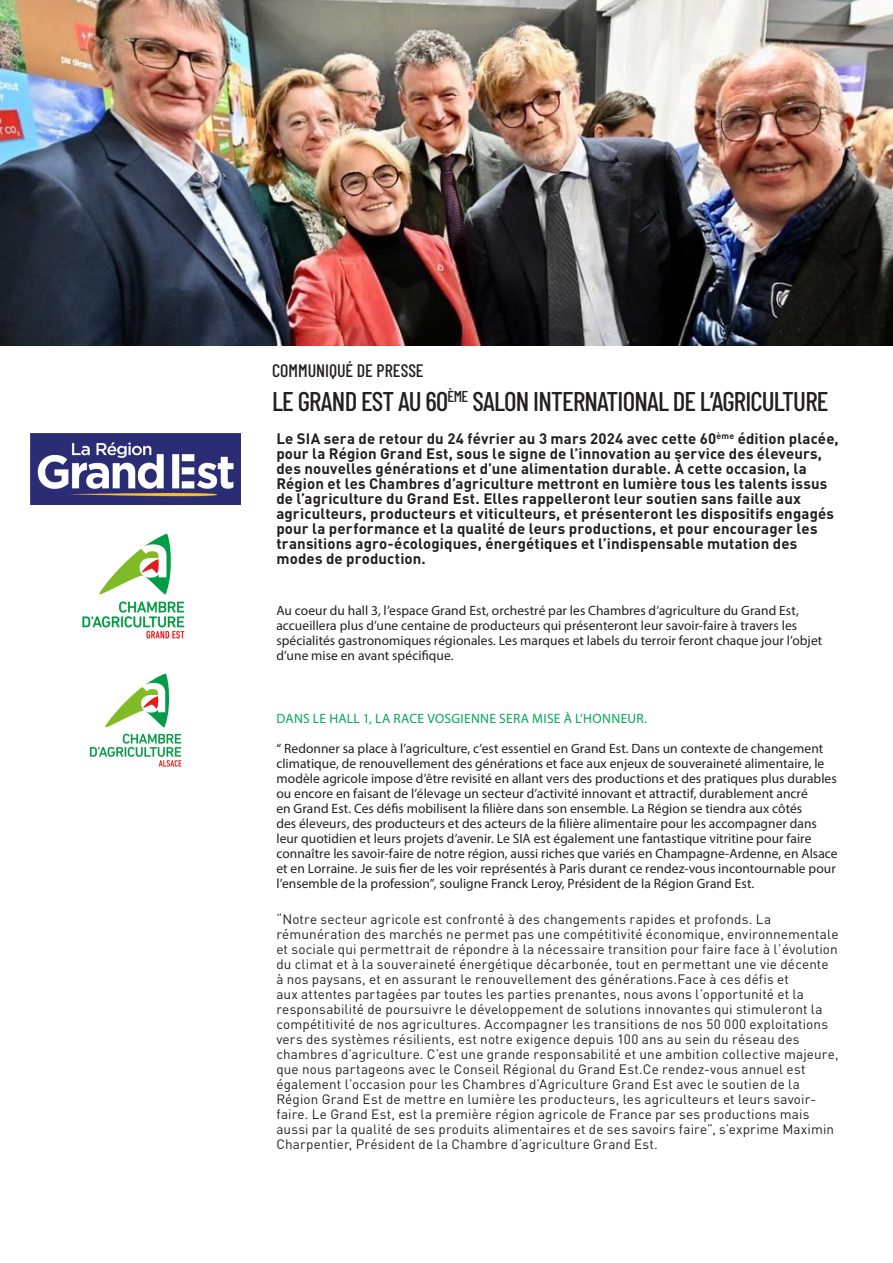
<style>
.page{position:relative;width:893px;height:1263px;background:#fff}
.page>*{position:absolute;margin:0;border:0;box-sizing:border-box;transform-origin:0 0}
.TITRE{font:500 27px "Barlow Condensed";letter-spacing:-.03em;color:#231f20}
.SURTITRE{font:500 18px "Barlow Condensed";color:#231f20}
.CHAPO{font:700 15px/15px "DIN";letter-spacing:.01em;color:#231f20}
.BODY_COPY{font:13.5px/15px "DIN";letter-spacing:.01em;color:#231f20}
.BODY_COPY-2{font:13.5px/15px "Myriad Pro";letter-spacing:.005em;color:#231f20}
.INTERTITRE{font:13.5px "Myriad Pro";letter-spacing:.02em;color:#00a955}
</style>
<div class="page">
<img style="left:0;top:0;width:893px;height:346px">
<img style="left:30px;top:434px;width:211px;height:70px">
<img style="left:89px;top:673px;width:93px;height:94px">
<img style="left:82px;top:533px;width:103px;height:106px">
<p class="SURTITRE" style="left:272px;top:358px;width:153px">COMMUNIQUÉ DE PRESSE</p>
<p class="TITRE" style="left:272px;top:382px;width:558px">LE GRAND EST AU 60<sup>ÈME</sup> SALON INTERNATIONAL DE L’AGRICULTURE</p>
<p class="CHAPO" style="left:276px;top:431px;width:564px">Le SIA sera de retour du 24 février au 3 mars 2024 avec cette 60<sup>ème</sup> édition placée, pour la Région Grand Est, sous le signe de l’innovation au service des éleveurs, des nouvelles générations et d’une alimentation durable. À cette occasion, la Région et les Chambres d’agriculture mettront en lumière tous les talents issus de l’agriculture du Grand Est. Elles rappelleront leur soutien sans faille aux agriculteurs, producteurs et viticulteurs, et présenteront les dispositifs engagés pour la performance et la qualité de leurs productions, et pour encourager les transitions agro-écologiques, énergétiques et l’indispensable mutation des modes de production.</p>
<p class="BODY_COPY-2" style="left:276px;top:603px;width:547px">Au coeur du hall 3, l’espace Grand Est, orchestré par les Chambres d’agriculture du Grand Est, accueillera plus d’une centaine de producteurs qui présenteront leur savoir-faire à travers les spécialités gastronomiques régionales. Les marques et labels du terroir feront chaque jour l’objet d’une mise en avant spécifique.</p>
<p class="INTERTITRE" style="left:277px;top:710px;width:372px">DANS LE HALL 1, LA RACE VOSGIENNE SERA MISE À L’HONNEUR.</p>
<p class="BODY_COPY-2" style="left:276px;top:741px;width:563px">“ Redonner sa place à l’agriculture, c’est essentiel en Grand Est. Dans un contexte de changement climatique, de renouvellement des générations et face aux enjeux de souveraineté alimentaire, le modèle agricole impose d’être revisité en allant vers des productions et des pratiques plus durables ou encore en faisant de l’élevage un secteur d’activité innovant et attractif, durablement ancré<br>en Grand Est. Ces défis mobilisent la filière dans son ensemble. La Région se tiendra aux côtés<br>des éleveurs, des producteurs et des acteurs de la filière alimentaire pour les accompagner dans leur quotidien et leurs projets d’avenir. Le SIA est également une fantastique vitritine pour faire connaître les savoir-faire de notre région, aussi riches que variés en Champagne-Ardenne, en Alsace et en Lorraine. Je suis fier de les voir représentés à Paris durant ce rendez-vous incontournable pour l’ensemble de la profession”, souligne Franck Leroy, Président de la Région Grand Est.</p>
<p class="BODY_COPY" style="left:276px;top:911px;width:564px">“Notre secteur agricole est confronté à des changements rapides et profonds. La rémunération des marchés ne permet pas une compétitivité économique, environnementale et sociale qui permettrait de répondre à la nécessaire transition pour faire face à l’évolution du climat et à la souveraineté énergétique décarbonée, tout en permettant une vie décente à nos paysans, et en assurant le renouvellement des générations.Face à ces défis et<br>aux attentes partagées par toutes les parties prenantes, nous avons l’opportunité et la responsabilité de poursuivre le développement de solutions innovantes qui stimuleront la compétitivité de nos agricultures. Accompagner les transitions de nos 50 000 exploitations vers des systèmes résilients, est notre exigence depuis 100 ans au sein du réseau des chambres d’agriculture. C’est une grande responsabilité et une ambition collective majeure, que nous partageons avec le Conseil Régional du Grand Est.Ce rendez-vous annuel est également l’occasion pour les Chambres d’Agriculture Grand Est avec le soutien de la Région Grand Est de mettre en lumière les producteurs, les agriculteurs et leurs savoir&shy;faire. Le Grand Est, est la première région agricole de France par ses productions mais aussi par la qualité de ses produits alimentaires et de ses savoirs faire”, s’exprime Maximin Charpentier, Président de la Chambre d’agriculture Grand Est.</p>
</div>
